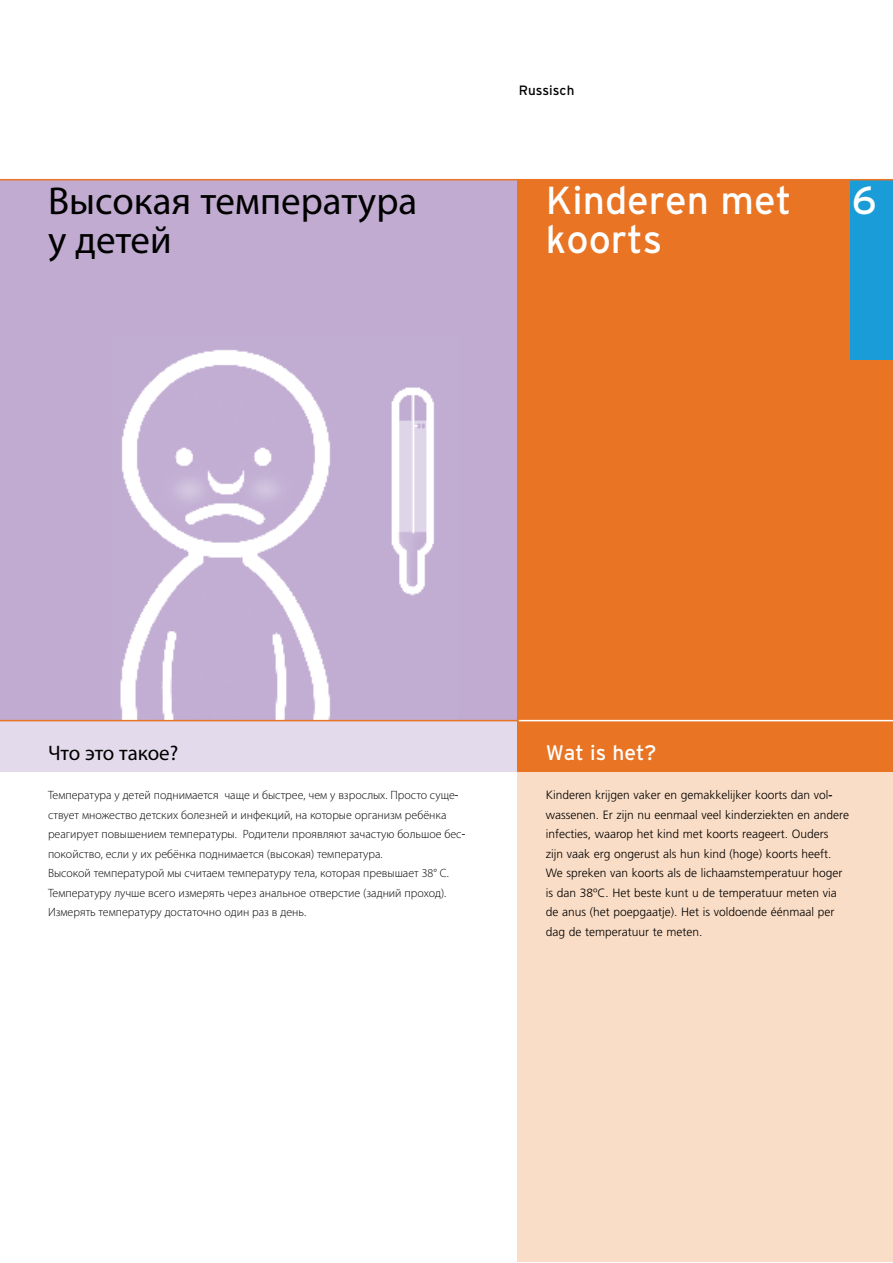
<style>
.page{position:relative;width:893px;height:1263px;background:#fff}
.page>*{position:absolute;margin:0;border:0;box-sizing:border-box;transform-origin:0 0}
.t1{font:39px "Myriad Pro";color:#000}
.t2{font:39px/39px "Interstate";color:#fff}
.t3{font:21px "Myriad Pro";letter-spacing:-.005em;color:#000}
.t4{font:21px "Interstate";color:#fff}
.t5{font:13.5px "Interstate";color:#000}
.t6{font:300 12px/19.5px "Myriad Pro";color:#000}
.t7{font:300 12px/19.5px "Frutiger";color:#000}
.t8{font:7.8px "Verdana";color:#000}
.t9{font:5.7px/8.1px "Verdana";color:#000}
</style>
<div class="page">
<div style="left:0;top:180px;width:519px;height:541px;background:#c1abd1"></div>
<img style="left:114px;top:349px;width:343px;height:371px">
<div style="left:517px;top:180px;width:376px;height:541px;background:#e87424"></div>
<div style="left:850px;top:180px;width:43px;height:180px;background:#1a9cd8"></div>
<div style="left:518px;top:725px;width:375px;height:537px;background:#faddc6"></div>
<div style="left:0;top:721px;width:520px;height:51px;background:#e3daec"></div>
<div style="left:518px;top:721px;width:375px;height:51px;background:#e87424"></div>
<hr style="left:0;top:720px;width:519px;height:1px;background:#e87424">
<hr style="left:519px;top:720px;width:374px;height:1px;background:#fff">
<hr style="left:0;top:179px;width:893px;height:1px;background:#e87424">
<p class="t5" style="left:519px;top:83px;width:57px">Russisch</p>
<h1 class="t2" style="left:546px;top:180px;width:247px">Kinderen met koorts</h1>
<h1 class="t1" style="left:48px;top:177px;width:371px">Высокая температура</h1>
<h1 class="t2" style="left:852px;top:180px;width:26px">6</h1>
<h1 class="t1" style="left:48px;top:216px;width:125px">у детей</h1>
<p class="t8" style="left:44px;top:200px;width:81px">Full colour drukwerk</p>
<p class="t9" style="left:133px;top:201px;width:43px">0% cyaan<br>65% magenta</p>
<p class="t9" style="left:206px;top:201px;width:43px">100% cyaan<br>43% magenta</p>
<p class="t9" style="left:276px;top:201px;width:43px">45% cyaan<br>65% magenta</p>
<h2 class="t3" style="left:48px;top:740px;width:132px">Что это такое?</h2>
<p class="t6" style="left:48px;top:785px;width:419px">Температура у детей поднимается чаще и быстрее, чем у взрослых. Просто сущес ствует множество детских болезней и инфекций, на которые организм ребёнка реагирует повышением температуры. Родители проявляют зачастую большое бесс покойство, если у их ребёнка поднимается (высокая) температура.<br>Высокой температурой мы считаем температуру тела, которая превышает 38° С.<br>Температуру лучше всего измерять через анальное отверстие (задний проход).<br>Измерять температуру достаточно один раз в день.</p>
<h2 class="t4" style="left:546px;top:741px;width:112px">Wat is het?</h2>
<p class="t7" style="left:546px;top:785px;width:305px">Kinderen krijgen vaker en gemakkelijker koorts dan volw wassenen. Er zijn nu eenmaal veel kinderziekten en andere infecties, waarop het kind met koorts reageert. Ouders<br>zijn vaak erg ongerust als hun kind (hoge) koorts heeft.<br>We spreken van koorts als de lichaamstemperatuur hoger is dan 38ºC. Het beste kunt u de temperatuur meten via de anus (het poepgaatje). Het is voldoende éénmaal per dag de temperatuur te meten.</p>
</div>
